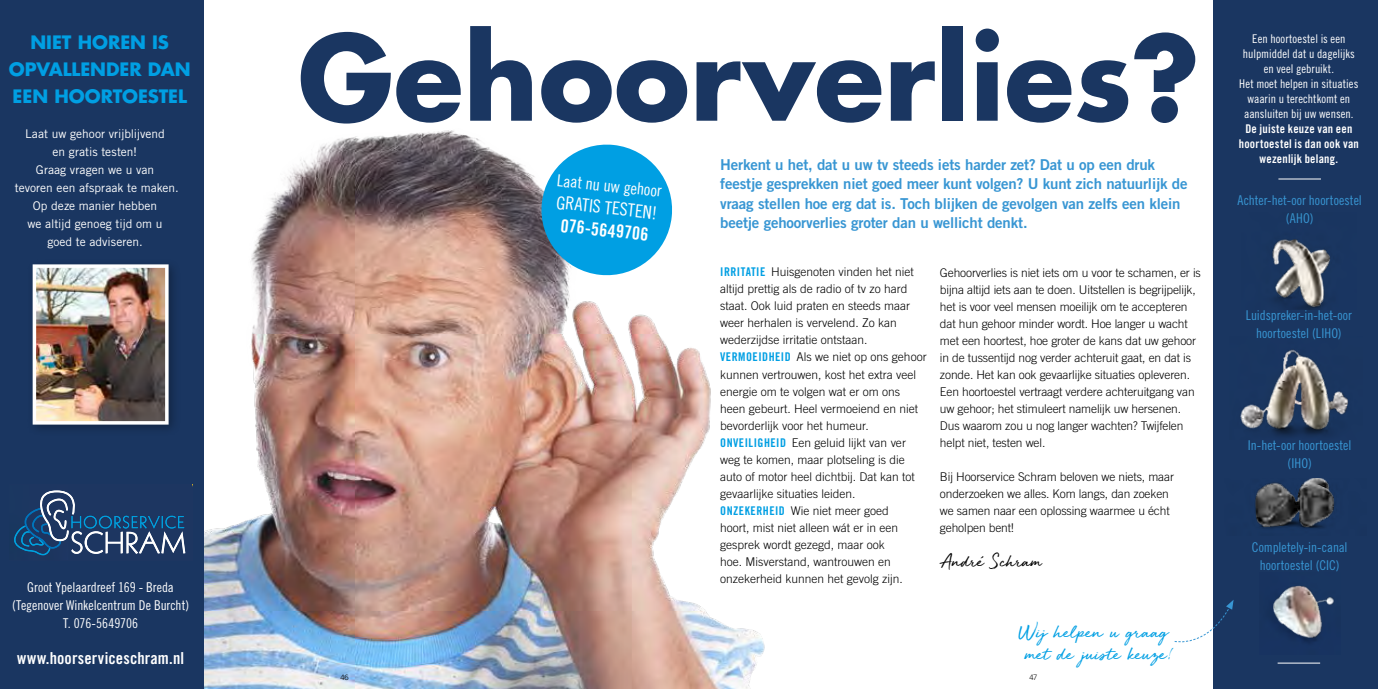
<style>
.page{position:relative;width:1378px;height:689px;background:#fff}
.page>*{position:absolute;margin:0;border:0;box-sizing:border-box;transform-origin:0 0}
.t1{font:700 114px "Futura CE";color:#1a3661}
.t2{font:21px/22.5px "Golden Plains";color:#009fe3;text-align:center}
.t3{font:19.5px "Golden Plains";color:#000}
.t4{font:700 18px/27px "Futura CE";color:#009fe3;text-align:center}
.t5{font:18px "Trade Gothic LT Std Cn 18";color:#fff}
.t6{font:18px "Trade Gothic LT Std Bd Cn 20";color:#fff}
.t7{font:16.5px "Trade Gothic LT Std Bd Cn 20";letter-spacing:.005em;color:#fff}
.t8{font:16.5px "Trade Gothic LT Std Cn 18";color:#fff}
.t9{font:15px/19.5px "Trade Gothic LT Std Bd 2";letter-spacing:-.01em;color:#3896d3}
.t10{font:13.5px/18px "Trade Gothic LT Std Cn 18";letter-spacing:.005em;color:#3896d3;text-align:center}
.t11{font:13.5px/18px "Trade Gothic LT Std Cn 18";color:#fff;text-align:center}
.t12{font:300 12px/17px "Trade Gothic LT Std";letter-spacing:-.01em;color:#000}
.t13{font:12px/18px "Trade Gothic LT Std";color:#fff;text-align:center}
.t14{font:12px/15px "Trade Gothic LT Std Cn 18";letter-spacing:.005em;color:#fff;text-align:center}
.t15{font:12px/15px "Trade Gothic LT Std Bd Cn 20";letter-spacing:.02em;color:#fff;text-align:center}
.t16{font:12px "Mr Dafoe";color:#000}
.t17{font:700 10.5px/13.4px "Aaux Pro";color:#fff;text-align:right}
.t18{font:300 7.5px "Trade Gothic LT Std";color:#000}
.s1{font-family:"Trade Gothic LT Std Bd Cn 20";font-weight:400;color:#009fe3}
.s2{font-family:"Bickley Script Plain"}
</style>
<div class="page">
<img style="left:203px;top:0;width:562px;height:689px">
<div style="left:1213px;top:0;width:165px;height:689px;background:#1a3661"></div>
<div style="left:0;top:0;width:203px;height:689px;background:#1a3661"></div>
<svg style="left:14px;top:490px;width:172px;height:66px"></svg>
<div style="left:27px;top:258px;width:154px;height:179px;background:#000;opacity:.3"></div>
<img style="left:31px;top:263px;width:139px;height:163px">
<svg style="left:538px;top:141px;width:137px;height:138px"></svg>
<hr style="left:1278px;top:179px;width:43px;height:1px;background:#fff">
<img style="left:1272px;top:239px;width:58px;height:70px">
<img style="left:1255px;top:478px;width:80px;height:51px">
<img style="left:1240px;top:350px;width:108px;height:86px">
<img style="left:1271px;top:585px;width:63px;height:58px">
<hr style="left:1277px;top:663px;width:43px;height:1px;background:#fff">
<svg style="left:1174px;top:600px;width:59px;height:43px"></svg>
<h1 class="t1" style="left:298px;top:-7px;width:904px">Gehoorverlies?</h1>
<p class="t9" style="left:720px;top:154px;width:469px">Herkent u het, dat u uw tv steeds iets harder zet? Dat u op een druk feestje gesprekken niet goed meer kunt volgen? U kunt zich natuurlijk de vraag stellen hoe erg dat is. Toch blijken de gevolgen van zelfs een klein beetje gehoorverlies groter dan u wellicht denkt.</p>
<p class="t12" style="left:940px;top:264px;width:262px">Gehoorverlies is niet iets om u voor te schamen, er is bijna altijd iets aan te doen. Uitstellen is begrijpelijk, het is voor veel mensen moeilijk om te accepteren dat hun gehoor minder wordt. Hoe langer u wacht met een hoortest, hoe groter de kans dat uw gehoor in de tussentijd nog verder achteruit gaat, en dat is zonde. Het kan ook gevaarlijke situaties opleveren.<br>Een hoortoestel vertraagt verdere achteruitgang van uw gehoor; het stimuleert namelijk uw hersenen.<br>Dus waarom zou u nog langer wachten? Twijfelen helpt niet, testen wel.</p>
<p class="t12" style="left:940px;top:468px;width:236px">Bij Hoorservice Schram beloven we niets, maar onderzoeken we alles. Kom langs, dan zoeken we samen naar een oplossing waarmee u écht geholpen bent!</p>
<h3 class="t3" style="left:940px;top:551px;width:103px">Andre Schram</h3>
<h3 class="t4" style="left:9px;top:27px;width:183px">NIET HOREN IS<br>OPVALLENDER DAN<br>EEN HOORTOESTEL</h3>
<p class="t14" style="left:1239px;top:31px;width:121px">Een hoortoestel is een hulpmiddel dat u dagelijks en veel gebruikt.<br>Het moet helpen in situaties waarin u terechtkomt en aansluiten bij uw wensen.</p>
<p class="t15" style="left:1239px;top:121px;width:122px">De juiste keuze van een hoortoestel is dan ook van wezenlijk belang.</p>
<p class="t10" style="left:1237px;top:191px;width:126px">Achter-het-oor hoortoestel (AHO)</p>
<p class="t13" style="left:15px;top:124px;width:165px">Laat uw gehoor vrijblijvend<br>en gratis testen!<br>Graag vragen we u van<br>tevoren een afspraak te maken.<br>Op deze manier hebben<br>we altijd genoeg tijd om u<br>goed te adviseren.</p>
<h3 class="t8" style="left:558px;top:170px;width:107px;rotate:6deg">Laat nu uw gehoor</h3>
<h3 class="t5" style="left:558px;top:191px;width:103px;rotate:6deg">GRATIS TESTEN!</h3>
<h3 class="t6" style="left:562px;top:214px;width:89px;rotate:6deg">076-5649706</h3>
<p class="t12" style="left:720px;top:263px;width:208px"><span class="s1">IRRITATIE</span> Huisgenoten vinden het niet altijd prettig als de radio of tv zo hard staat. Ook luid praten en steeds maar weer herhalen is vervelend. Zo kan wederzijdse irritatie ontstaan.<br><span class="s1">VERMOEIDHEID</span> Als we niet op ons gehoor kunnen vertrouwen, kost het extra veel energie om te volgen wat er om ons heen gebeurt. Heel vermoeiend en niet bevorderlijk voor het humeur.<br><span class="s1">ONVEILIGHEID</span> Een geluid lijkt van ver weg te komen, maar plotseling is die auto of motor heel dichtbij. Dat kan tot gevaarlijke situaties leiden.<br><span class="s1">ONZEKERHEID</span> Wie niet meer goed<br>hoort, mist niet alleen wát er in een gesprek wordt gezegd, maar ook<br>hoe. Misverstand, wantrouwen en onzekerheid kunnen het gevolg zijn.</p>
<p class="t10" style="left:1245px;top:305px;width:108px">Luidspreker-in-het-oor hoortoestel (LIHO)</p>
<p class="t10" style="left:1248px;top:436px;width:105px">In-het-oor hoortoestel (IHO)</p>
<p class="t10" style="left:1251px;top:537px;width:97px">Completely-in-canal hoortoestel (CIC)</p>
<p class="t16" style="left:978px;top:551px;width:5px">´</p>
<p class="t17" style="left:67px;top:578px;width:120px">Groot Ypelaardreef 169<br>Breda (tegenover<br>Winkelcentrum De Burcht)</p>
<p class="t11" style="left:12px;top:578px;width:179px">Groot Ypelaardreef 169 - Breda (Tegenover Winkelcentrum De Burcht)<br>T. 076-5649706</p>
<h3 class="t7" style="left:17px;top:648px;width:168px">www.hoorserviceschram.nl</h3>
<h2 class="t2" style="left:1017px;top:622px;width:155px">Wij helpen u graag met de juiste keuze<span class="s2">!</span></h2>
<p class="t18" style="left:340px;top:672px;width:10px">46</p>
<p class="t18" style="left:1029px;top:672px;width:9px">47</p>
</div>
